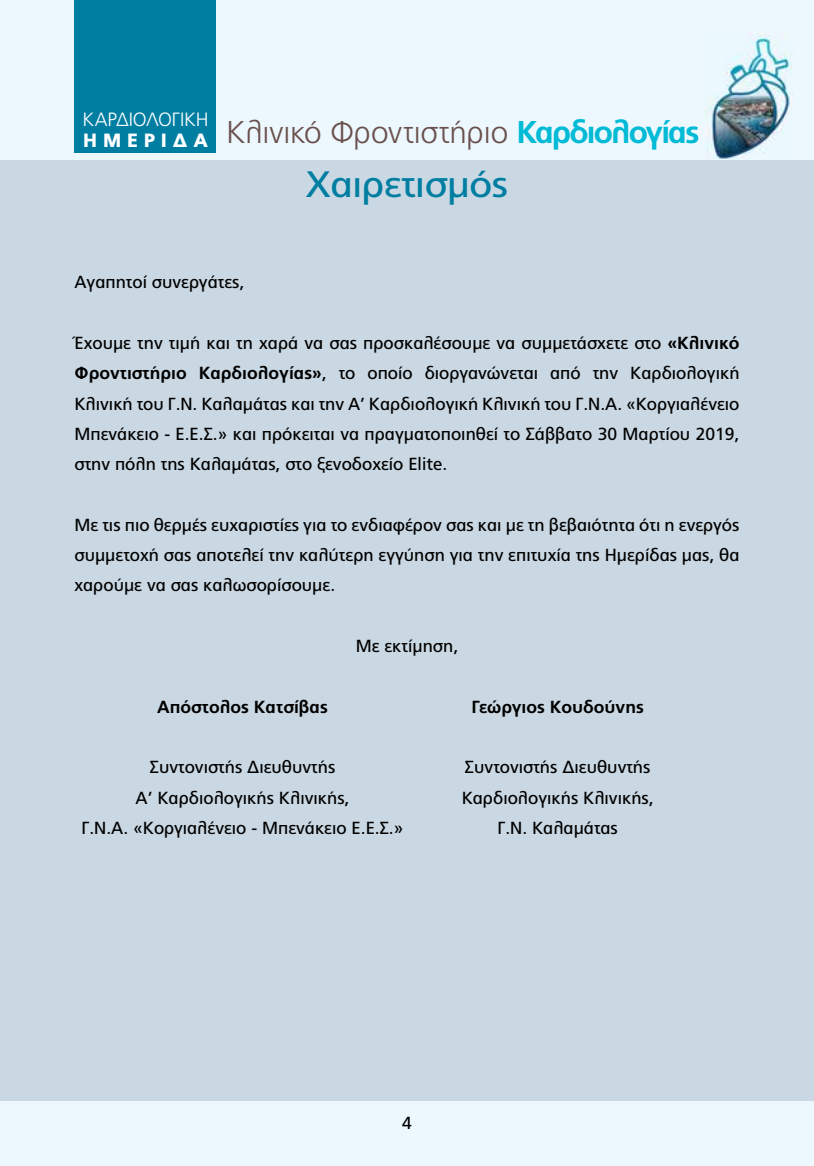
<style>
.page{position:relative;width:814px;height:1166px;background:#fff}
.page>*{position:absolute;margin:0;border:0;box-sizing:border-box;transform-origin:0 0}
.t1{font:36.75px "PF Catalog";letter-spacing:-.01em;color:#007ea2;scale:1.06 1}
.t2{font:300 31.5px "PF Catalog";letter-spacing:-.005em;color:#6a504d}
.t3{font:300 19.25px "PF Catalog";letter-spacing:-.01em;color:#fff}
.t4{font:900 19.25px "PF Catalog";letter-spacing:.285em;color:#fff}
.t5{font:17.5px/30.3px "PF Catalog";color:#000;text-align:justify}
.t6{font:700 17.5px "PF Catalog";color:#000}
.s1{font-weight:700;color:#00bad6}
.s2{font-weight:700}
</style>
<div class="page">
<div style="left:0;top:0;width:814px;height:162px;background:#ecf8fe"></div>
<div style="left:0;top:1101px;width:814px;height:65px;background:#ecf8fe"></div>
<img style="left:706px;top:34px;width:86px;height:125px">
<div style="left:74px;top:0;width:141px;height:153px;background:#007ea2"></div>
<div style="left:0;top:160px;width:814px;height:940px;background:#cad8e3"></div>
<p class="t3" style="left:82px;top:109px;width:127px">ΚΑΡΔΙΟΛΟΓΙΚΗ</p>
<p class="t4" style="left:83px;top:129px;width:127px">ΗΜΕΡΙΔΑ</p>
<h2 class="t2" style="left:226px;top:114px;width:474px">Κλινικό Φροντιστήριο <span class="s1">Καρδιολογίας</span></h2>
<h1 class="t1" style="left:306px;top:163px;width:192px">Xαιρετισμός</h1>
<p class="t5" style="left:74px;top:267px;width:171px">Αγαπητοί συνεργάτες,</p>
<p class="t5" style="left:74px;top:328px;width:666px">Έχουμε την τιμή και τη χαρά να σας προσκαλέσουμε να συμμετάσχετε στο <span class="s2">«Κλινικό Φροντιστήριο Καρδιολογίας»</span>, το οποίο διοργανώνεται από την Καρδιολογική Κλινική του Γ.Ν. Καλαμάτας και την Α’ Καρδιολογική Κλινική του Γ.Ν.Α. «Κοργιαλένειο Μπενάκειο - Ε.Ε.Σ.» και πρόκειται να πραγματοποιηθεί το Σάββατο 30 Μαρτίου 2019, στην πόλη της Καλαμάτας, στο ξενοδοχείο Elite.</p>
<p class="t5" style="left:74px;top:510px;width:666px">Με τις πιο θερμές ευχαριστίες για το ενδιαφέρον σας και με τη βεβαιότητα ότι η ενεργός συμμετοχή σας αποτελεί την καλύτερη εγγύηση για την επιτυχία της Ημερίδας μας, θα χαρούμε να σας καλωσορίσουμε.</p>
<p class="t5" style="left:356px;top:631px;width:104px">Με εκτίμηση,</p>
<p class="t6" style="left:157px;top:696px;width:172px">Απόστολος Κατσίβας</p>
<p class="t6" style="left:471px;top:696px;width:174px">Γεώργιος Κουδούνης</p>
<p class="t5" style="left:150px;top:752px;width:187px">Συντονιστής Διευθυντής</p>
<p class="t5" style="left:465px;top:752px;width:187px">Συντονιστής Διευθυντής</p>
<p class="t5" style="left:135px;top:782px;width:215px">Α’ Καρδιολογικής Κλινικής,</p>
<p class="t5" style="left:461px;top:782px;width:193px">Καρδιολογικής Κλινικής,</p>
<p class="t5" style="left:81px;top:813px;width:323px">Γ.Ν.Α. «Κοργιαλένειο - Μπενάκειο Ε.Ε.Σ.»</p>
<p class="t5" style="left:497px;top:813px;width:122px">Γ.Ν. Καλαμάτας</p>
<p class="t5" style="left:402px;top:1108px;width:11px">4</p>
</div>
